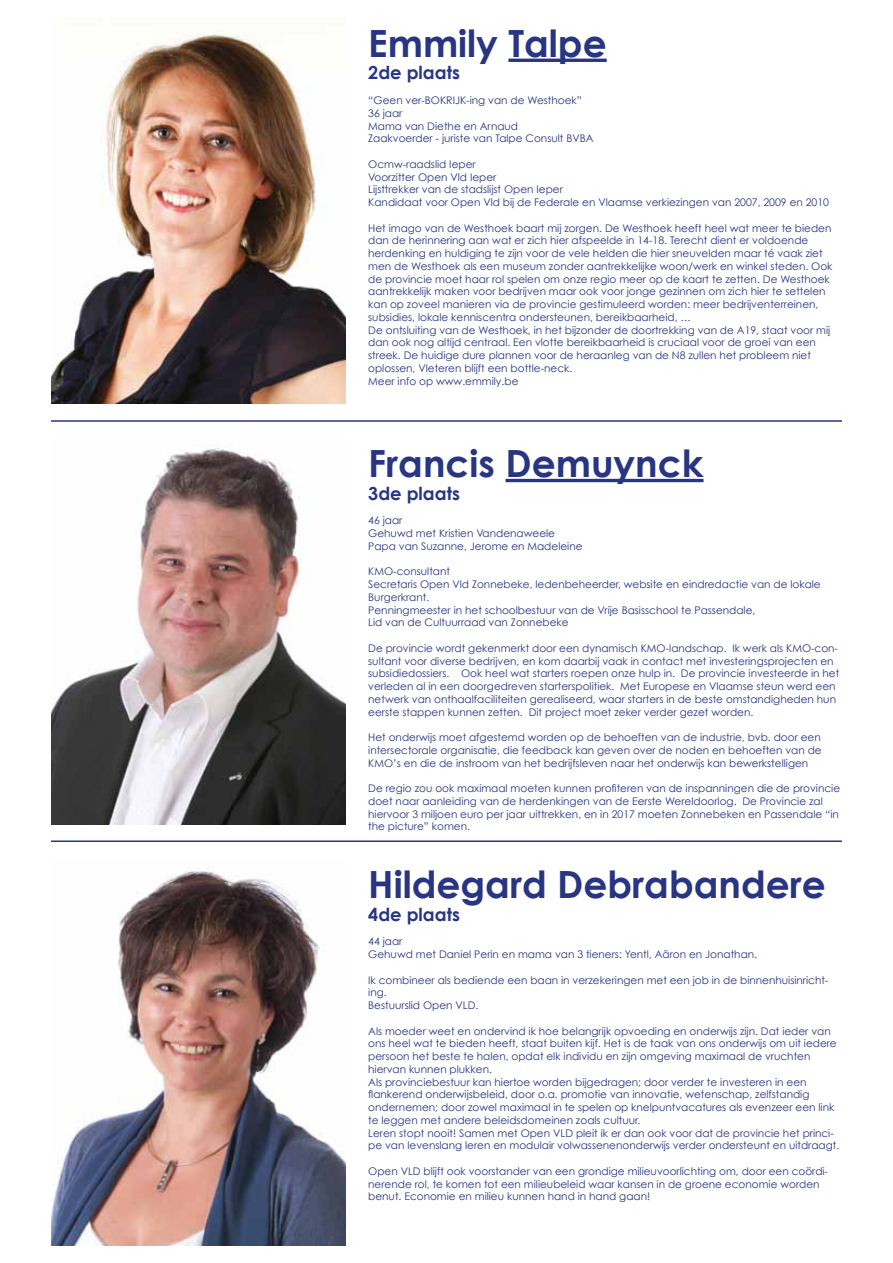
<style>
.page{position:relative;width:893px;height:1263px;background:#fff}
.page>*{position:absolute;margin:0;border:0;box-sizing:border-box;transform-origin:0 0}
.t1{font:700 37.5px "Century Gothic";color:#283583}
.t2{font:700 18px "Century Gothic";color:#283583}
.t3{font:10.5px/12.8px "Century Gothic";color:#283583}
</style>
<div class="page">
<img style="left:51px;top:33px;width:295px;height:371px">
<hr style="left:51px;top:420px;width:791px;height:2px;background:#283583">
<hr style="left:508px;top:59px;width:99px;height:3px;background:#283583">
<img style="left:51px;top:448px;width:295px;height:376px">
<hr style="left:51px;top:840px;width:791px;height:2px;background:#283583">
<hr style="left:505px;top:479px;width:198px;height:3px;background:#283583">
<img style="left:51px;top:868px;width:295px;height:377px">
<h1 class="t1" style="left:368px;top:15px;width:240px">Emmily Talpe</h1>
<h2 class="t2" style="left:368px;top:59px;width:93px">2de plaats</h2>
<p class="t3" style="left:368px;top:94px;width:227px">“Geen ver-BOKRIJK-ing van de Westhoek”<br>36 jaar<br>Mama van Diethe en Arnaud<br>Zaakvoerder - juriste van Talpe Consult BVBA</p>
<p class="t3" style="left:368px;top:158px;width:462px">Ocmw-raadslid Ieper<br>Voorzitter Open Vld Ieper<br>Lijsttrekker van de stadslijst Open Ieper<br>Kandidaat voor Open Vld bij de Federale en Vlaamse verkiezingen van 2007, 2009 en 2010</p>
<p class="t3" style="left:368px;top:221px;width:466px">Het imago van de Westhoek baart mij zorgen. De Westhoek heeft heel wat meer te bieden dan de herinnering aan wat er zich hier afspeelde in 14-18. Terecht dient er voldoende herdenking en huldiging te zijn voor de vele helden die hier sneuvelden maar té vaak ziet men de Westhoek als een museum zonder aantrekkelijke woon/werk en winkel steden. Ook de provincie moet haar rol spelen om onze regio meer op de kaart te zetten. De Westhoek aantrekkelijk maken voor bedrijven maar ook voor jonge gezinnen om zich hier te settelen kan op zoveel manieren via de provincie gestimuleerd worden: meer bedrijventerreinen, subsidies, lokale kenniscentra ondersteunen, bereikbaarheid, …<br>De ontsluiting van de Westhoek, in het bijzonder de doortrekking van de A19, staat voor mij dan ook nog altijd centraal. Een vlotte bereikbaarheid is cruciaal voor de groei van een streek. De huidige dure plannen voor de heraanleg van de N8 zullen het probleem niet oplossen, Vleteren blijft een bottle-neck.<br>Meer info op www.emmily.be</p>
<h1 class="t1" style="left:368px;top:435px;width:337px">Francis Demuynck</h1>
<h2 class="t2" style="left:368px;top:479px;width:93px">3de plaats</h2>
<p class="t3" style="left:368px;top:514px;width:216px">46 jaar<br>Gehuwd met Kristien Vandenaweele<br>Papa van Suzanne, Jerome en Madeleine</p>
<p class="t3" style="left:368px;top:565px;width:454px">KMO-consultant<br>Secretaris Open Vld Zonnebeke, ledenbeheerder, website en eindredactie van de lokale Burgerkrant.<br>Penningmeester in het schoolbestuur van de Vrije Basisschool te Passendale,<br>Lid van de Cultuurraad van Zonnebeke</p>
<p class="t3" style="left:368px;top:641px;width:472px">De provincie wordt gekenmerkt door een dynamisch KMO-landschap. Ik werk als KMO-con&shy;sultant voor diverse bedrijven, en kom daarbij vaak in contact met investeringsprojecten en subsidiedossiers. Ook heel wat starters roepen onze hulp in. De provincie investeerde in het verleden al in een doorgedreven starterspolitiek. Met Europese en Vlaamse steun werd een netwerk van onthaalfaciliteiten gerealiseerd, waar starters in de beste omstandigheden hun eerste stappen kunnen zetten. Dit project moet zeker verder gezet worden.</p>
<p class="t3" style="left:368px;top:731px;width:455px;text-align:justify">Het onderwijs moet afgestemd worden op de behoeften van de industrie, bvb. door een intersectorale organisatie, die feedback kan geven over de noden en behoeften van de KMO’s en die de instroom van het bedrijfsleven naar het onderwijs kan bewerkstelligen</p>
<p class="t3" style="left:368px;top:782px;width:473px">De regio zou ook maximaal moeten kunnen profiteren van de inspanningen die de provincie doet naar aanleiding van de herdenkingen van de Eerste Wereldoorlog. De Provincie zal hiervoor 3 miljoen euro per jaar uittrekken, en in 2017 moeten Zonnebeken en Passendale “in the picture” komen.</p>
<h1 class="t1" style="left:368px;top:856px;width:459px">Hildegard Debrabandere</h1>
<h2 class="t2" style="left:368px;top:900px;width:93px">4de plaats</h2>
<p class="t3" style="left:368px;top:935px;width:390px">44 jaar<br>Gehuwd met Daniel Perin en mama van 3 tieners: Yentl, Aäron en Jonathan.</p>
<p class="t3" style="left:368px;top:973px;width:462px">Ik combineer als bediende een baan in verzekeringen met een job in de binnenhuisinricht&shy;ing.<br>Bestuurslid Open VLD.</p>
<p class="t3" style="left:368px;top:1024px;width:473px">Als moeder weet en ondervind ik hoe belangrijk opvoeding en onderwijs zijn. Dat ieder van ons heel wat te bieden heeft, staat buiten kijf. Het is de taak van ons onderwijs om uit iedere persoon het beste te halen, opdat elk individu en zijn omgeving maximaal de vruchten hiervan kunnen plukken.<br>Als provinciebestuur kan hiertoe worden bijgedragen; door verder te investeren in een flankerend onderwijsbeleid, door o.a. promotie van innovatie, wetenschap, zelfstandig ondernemen; door zowel maximaal in te spelen op knelpuntvacatures als evenzeer een link te leggen met andere beleidsdomeinen zoals cultuur.<br>Leren stopt nooit! Samen met Open VLD pleit ik er dan ook voor dat de provincie het princi&shy;pe van levenslang leren en modulair volwassenenonderwijs verder ondersteunt en uitdraagt.</p>
<p class="t3" style="left:368px;top:1164px;width:461px">Open VLD blijft ook voorstander van een grondige milieuvoorlichting om, door een coördi&shy;nerende rol, te komen tot een milieubeleid waar kansen in de groene economie worden benut. Economie en milieu kunnen hand in hand gaan!</p>
</div>
